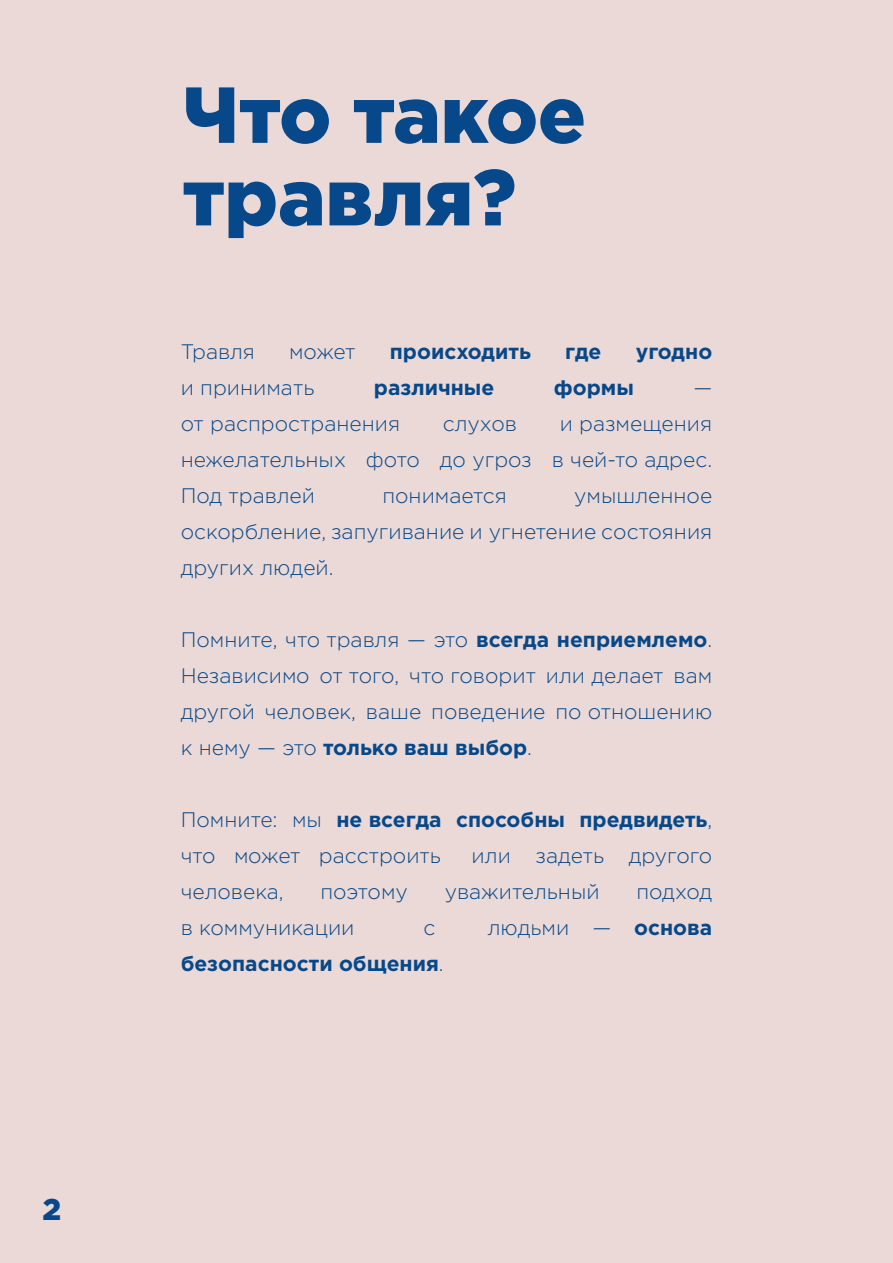
<style>
.page{position:relative;width:893px;height:1263px;background:#ead9d6}
.page>*{position:absolute;margin:0;border:0;box-sizing:border-box;transform-origin:0 0}
.t1{font:900 79.2px/82.5px "Gotham Pro";color:#06488a}
.t2{font:900 30px "Gotham Pro";color:#06488a}
.t3{font:300 21px/36px "Gotham Pro";color:#06488a;text-align:justify}
.t4{font:700 21px "Gotham Pro";color:#06488a}
.s1{font-weight:700}
.s2{font-weight:300}
</style>
<div class="page">
<h2 class="t2" style="left:43px;top:1192px;width:20px">2</h2>
<h1 class="t1" style="left:183px;top:72px;width:405px">Что такое травля?</h1>
<p class="t3" style="left:181px;top:333px;width:76px">Травля</p>
<p class="t3" style="left:289px;top:333px;width:68px">может</p>
<p class="t4" style="left:390px;top:339px;width:142px">происходить</p>
<p class="t4" style="left:565px;top:339px;width:38px">где</p>
<p class="t4" style="left:636px;top:339px;width:78px">угодно</p>
<p class="t3" style="left:181px;top:369px;width:135px">и принимать</p>
<p class="t4" style="left:374px;top:375px;width:122px">различные</p>
<p class="t4" style="left:554px;top:375px;width:82px">формы</p>
<p class="t3" style="left:693px;top:369px;width:20px">—</p>
<p class="t3" style="left:181px;top:405px;width:221px">от распространения</p>
<p class="t3" style="left:443px;top:405px;width:76px">слухов</p>
<p class="t3" style="left:181px;top:405px;width:533px;text-indent:379px">и размещения нежелательных фото до угроз в чей‑то адрес.<br>Под травлей</p>
<p class="t3" style="left:181px;top:477px;width:533px;text-indent:393px">умышленное оскорбление, запугивание и угнетение состояния других людей.</p>
<p class="t3" style="left:382px;top:477px;width:126px">понимается</p>
<p class="t3" style="left:181px;top:621px;width:533px">Помните, что травля — это <span class="s1">всегда неприемлемо</span>.<br>Независимо от того, что говорит или делает вам другой человек, ваше поведение по отношению к нему — это <span class="s1">только ваш выбор</span>.</p>
<p class="t3" style="left:181px;top:801px;width:533px">Помните: мы <span class="s1">не всегда способны предвидеть</span>, что может расстроить</p>
<p class="t3" style="left:472px;top:837px;width:242px">или задеть другого</p>
<p class="t3" style="left:181px;top:873px;width:104px">человека,</p>
<p class="t3" style="left:320px;top:873px;width:89px">поэтому</p>
<p class="t3" style="left:445px;top:873px;width:156px">уважительный</p>
<p class="t3" style="left:636px;top:873px;width:77px">подход</p>
<p class="t3" style="left:181px;top:909px;width:175px">в коммуникации</p>
<p class="t3" style="left:423px;top:909px;width:13px">с</p>
<p class="t3" style="left:488px;top:909px;width:226px">людьми — <span class="s1">основа</span></p>
<p class="t4" style="left:181px;top:951px;width:265px">безопасности общения<span class="s2">.</span></p>
</div>
